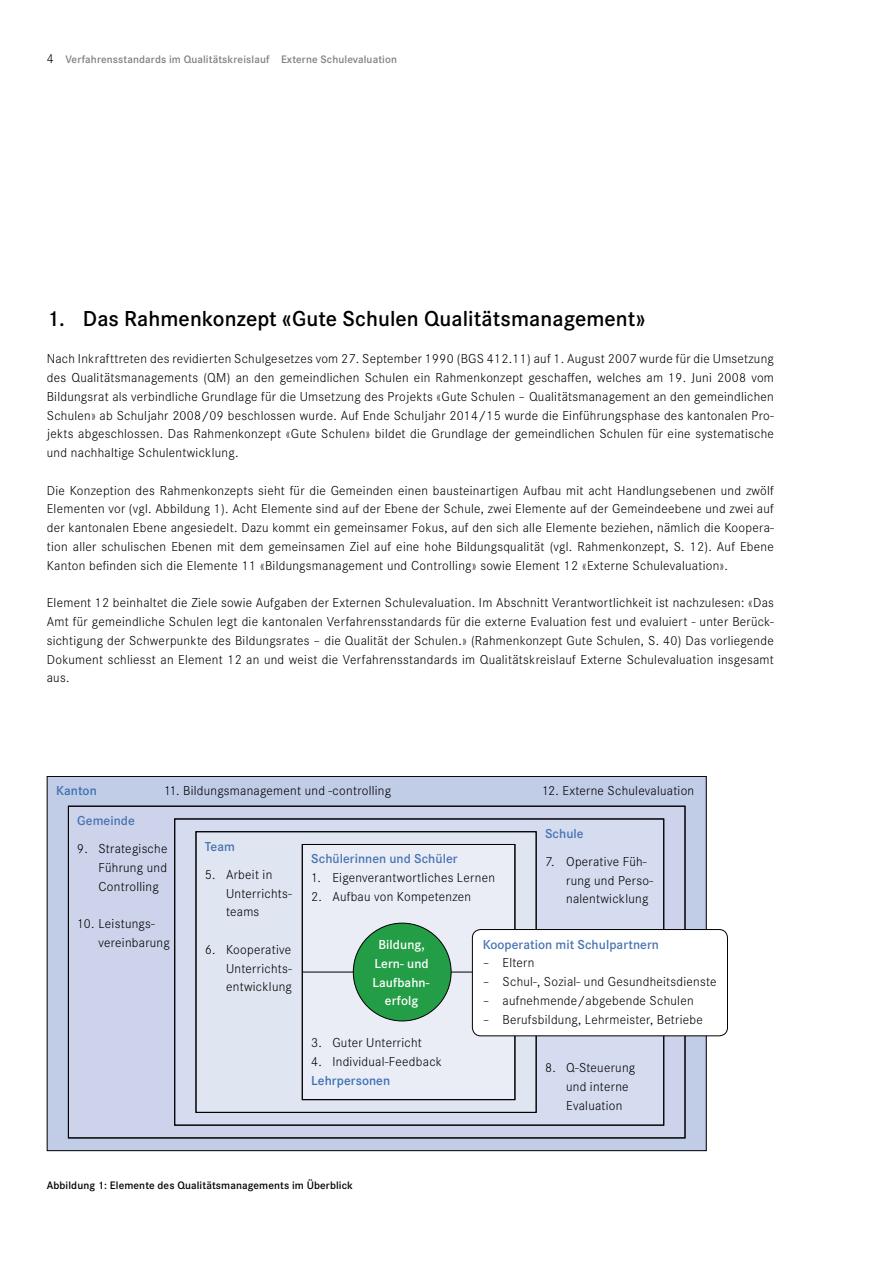
<style>
.page{position:relative;width:893px;height:1263px;background:#fff}
.page>*{position:absolute;margin:0;border:0;box-sizing:border-box;transform-origin:0 0}
.t1{font:600 22.5px "Corporate S";letter-spacing:.005em;color:#000}
.t2{font:300 13.5px/18.8px "Corporate S";letter-spacing:.02em;color:#000;text-align:justify}
.t3{font:600 13.5px "Corporate S";letter-spacing:.005em;color:#4974b2}
.t4{font:600 13.5px/18.8px "Corporate S";letter-spacing:.005em;color:#fff;text-align:center}
.t5{font:600 13.5px "Corporate S";letter-spacing:.005em;color:#3c6fb5}
.t6{font:600 11.25px "Corporate S";letter-spacing:.01em;color:#808080}
.t7{font:600 11.25px "Corporate S";letter-spacing:.01em;color:#000}
.s1{font-weight:300;font-size:13.5px;color:#000}
</style>
<div class="page">
<div style="left:47px;top:776px;width:659px;height:375px;background:#c1cce7"></div>
<div style="left:68px;top:806px;width:617px;height:332px;background:#ccd3eb"></div>
<div style="left:175px;top:819px;width:489px;height:306px;background:#d6dcef"></div>
<div style="left:196px;top:832px;width:340px;height:280px;background:#e0e5f2"></div>
<div style="left:196px;top:831px;width:340px;height:282px;border:1px solid #000"></div>
<div style="left:302px;top:844px;width:214px;height:256px;background:#eaedf6"></div>
<div style="left:353px;top:923px;width:98px;height:98px;background:#239d46;border-radius:50%"></div>
<div style="left:472px;top:929px;width:255px;height:107px;background:#fff;border-radius:9px"></div>
<div style="left:472px;top:929px;width:256px;height:107px;border:1px solid #000;border-radius:9px"></div>
<p class="t6" style="left:47px;top:52px;width:352px"><span class="s1">4</span> Verfahrensstandards im Qualitätskreislauf Externe Schulevaluation</p>
<h1 class="t1" style="left:47px;top:303px;width:600px">1. Das Rahmenkonzept «Gute Schulen Qualitätsmanagement»</h1>
<p class="t2" style="left:47px;top:349px;width:729px">Nach Inkrafttreten des revidierten Schulgesetzes vom 27. September 1990 (BGS 412.11) auf 1. August 2007 wurde für die Umsetzung des Qualitätsmanagements (QM) an den gemeindlichen Schulen ein Rahmenkonzept geschaffen, welches am 19. Juni 2008 vom Bildungsrat als verbindliche Grundlage für die Umsetzung des Projekts «Gute Schulen – Qualitätsmanagement an den gemeindlichen Schulen» ab Schuljahr 2008/09 beschlossen wurde. Auf Ende Schuljahr 2014/15 wurde die Einführungsphase des kantonalen Pro&shy;jekts abgeschlossen. Das Rahmenkonzept «Gute Schulen» bildet die Grundlage der gemeindlichen Schulen für eine systematische und nachhaltige Schulentwicklung.</p>
<p class="t2" style="left:47px;top:480px;width:729px">Die Konzeption des Rahmenkonzepts sieht für die Gemeinden einen bausteinartigen Aufbau mit acht Handlungsebenen und zwölf Elementen vor (vgl. Abbildung 1). Acht Elemente sind auf der Ebene der Schule, zwei Elemente auf der Gemeindeebene und zwei auf der kantonalen Ebene angesiedelt. Dazu kommt ein gemeinsamer Fokus, auf den sich alle Elemente beziehen, nämlich die Koopera&shy;tion aller schulischen Ebenen mit dem gemeinsamen Ziel auf eine hohe Bildungsqualität (vgl. Rahmenkonzept, S. 12). Auf Ebene Kanton befinden sich die Elemente 11 «Bildungsmanagement und Controlling» sowie Element 12 «Externe Schulevaluation».</p>
<p class="t2" style="left:47px;top:593px;width:729px">Element 12 beinhaltet die Ziele sowie Aufgaben der Externen Schulevaluation. Im Abschnitt Verantwortlichkeit ist nachzulesen: «Das Amt für gemeindliche Schulen legt die kantonalen Verfahrensstandards für die externe Evaluation fest und evaluiert - unter Berück&shy;sichtigung der Schwerpunkte des Bildungsrates – die Qualität der Schulen.» (Rahmenkonzept Gute Schulen, S. 40) Das vorliegende Dokument schliesst an Element 12 an und weist die Verfahrensstandards im Qualitätskreislauf Externe Schulevaluation insgesamt aus.</p>
<p class="t5" style="left:56px;top:782px;width:42px">Kanton</p>
<p class="t2" style="left:164px;top:781px;width:229px">11. Bildungsmanagement und -controlling</p>
<p class="t2" style="left:542px;top:781px;width:154px">12. Externe Schulevaluation</p>
<p class="t3" style="left:77px;top:812px;width:59px">Gemeinde</p>
<p class="t2" style="left:99px;top:839px;width:70px;text-indent:-21px">9. Strategische Führung und Controlling</p>
<p class="t2" style="left:99px;top:914px;width:73px;text-indent:-21px">10. Leistungs&shy;vereinbarung</p>
<p class="t3" style="left:545px;top:824px;width:40px">Schule</p>
<p class="t2" style="left:566px;top:852px;width:89px;text-align:left;text-indent:-21px">7. Operative Füh&shy;rung und Perso&shy;nalentwicklung</p>
<p class="t3" style="left:205px;top:837px;width:32px">Team</p>
<p class="t2" style="left:226px;top:864px;width:67px;text-align:left;text-indent:-21px">5. Arbeit in<br>Unterrichts&shy;teams</p>
<p class="t2" style="left:226px;top:939px;width:67px;text-indent:-21px">6. Kooperative Unterrichts&shy;entwicklung</p>
<p class="t3" style="left:311px;top:850px;width:148px">Schülerinnen und Schüler</p>
<p class="t2" style="left:311px;top:868px;width:185px">1. Eigenverantwortliches Lernen</p>
<p class="t2" style="left:311px;top:887px;width:162px">2. Aufbau von Kompetenzen</p>
<p class="t4" style="left:372px;top:935px;width:58px">Bildung,<br>Lern- und<br>Laufbahn&shy;erfolg</p>
<p class="t3" style="left:483px;top:935px;width:178px">Kooperation mit Schulpartnern</p>
<p class="t2" style="left:483px;top:953px;width:53px">– Eltern</p>
<p class="t2" style="left:483px;top:972px;width:235px">– Schul-, Sozial- und Gesundheitsdienste</p>
<p class="t2" style="left:483px;top:990px;width:212px">– aufnehmende/abgebende Schulen</p>
<p class="t2" style="left:483px;top:1009px;width:222px">– Berufsbildung, Lehrmeister, Betriebe</p>
<p class="t2" style="left:311px;top:1033px;width:112px">3. Guter Unterricht</p>
<p class="t2" style="left:311px;top:1052px;width:132px">4. Individual-Feedback</p>
<p class="t5" style="left:311px;top:1071px;width:81px">Lehrpersonen</p>
<p class="t7" style="left:47px;top:1177px;width:308px">Abbildung 1: Elemente des Qualitätsmanagements im Überblick</p>
<p class="t2" style="left:566px;top:1058px;width:71px;text-align:left;text-indent:-21px">8. Q-Steuerung und interne<br>Evaluation</p>
</div>
